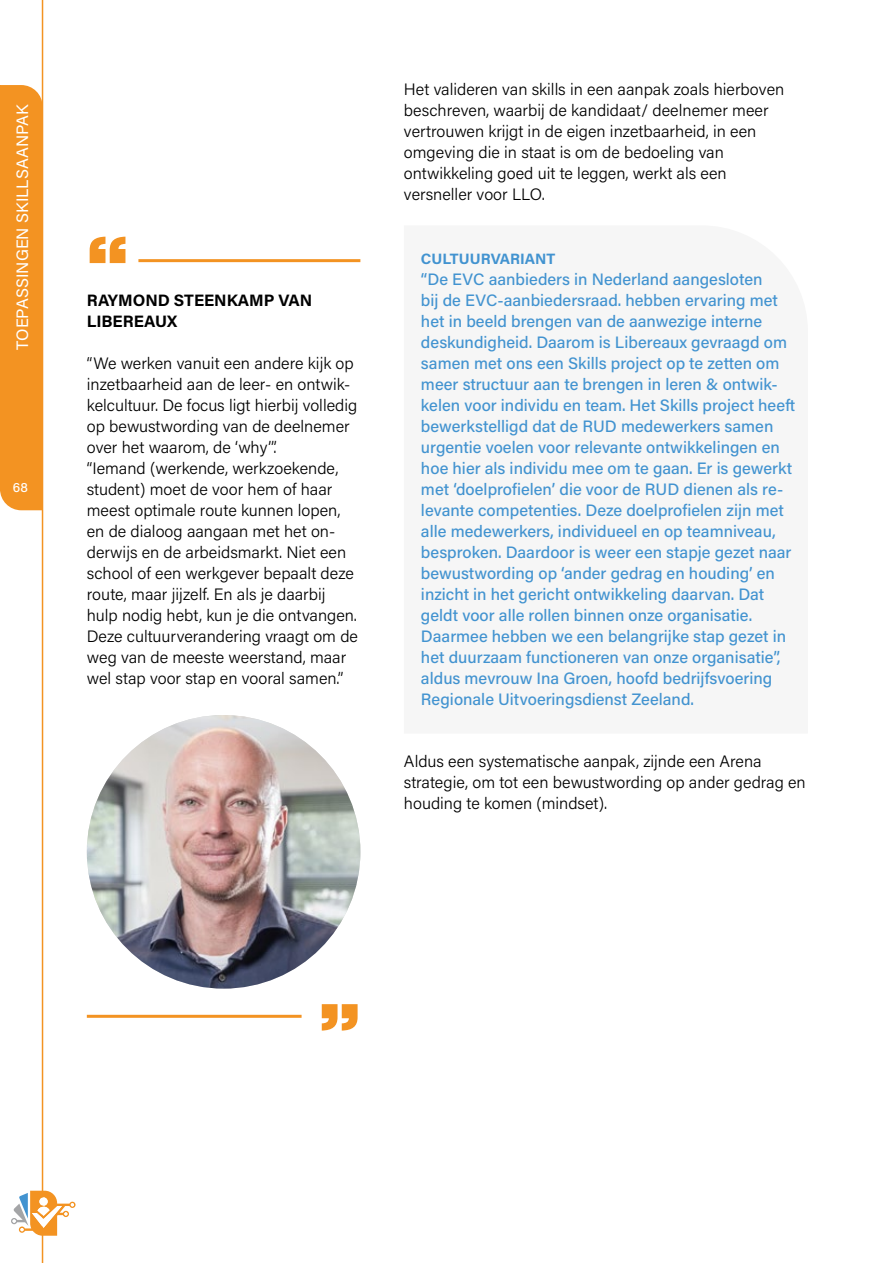
<style>
.page{position:relative;width:893px;height:1263px;background:#fff}
.page>*{position:absolute;margin:0;border:0;box-sizing:border-box;transform-origin:0 0}
.t1{font:700 93.75px "Founders Grotesk";color:#f39322}
.t2{font:500 16.5px/21px "Acumin Pro";color:#4293d0}
.t3{font:300 16.5px/21px "Acumin Pro";color:#000}
.t4{font:700 16.5px/21px "Acumin Pro";color:#000}
.t5{font:16.5px "Acumin Pro";color:#fff}
.t6{font:700 15px "Acumin Pro";color:#4293d0}
.t7{font:500 13.5px "Acumin Pro";color:#fff}
</style>
<div class="page">
<div style="left:0;top:85px;width:42px;height:425px;background:#f39322"></div>
<hr style="left:42px;top:0;width:1px;height:1263px;background:#f39322">
<svg style="left:11px;top:1191px;width:65px;height:45px"></svg>
<hr style="left:0;top:85px;width:1px;height:405px;background:#f39322">
<hr style="left:138px;top:259px;width:222px;height:3px;background:#f39322">
<img style="left:87px;top:715px;width:273px;height:273px;border-radius:137px">
<hr style="left:87px;top:1015px;width:215px;height:3px;background:#f39322">
<p class="t5" style="left:11px;top:350px;width:247px;rotate:-90deg">TOEPASSINGEN SKILLSAANPAK</p>
<p class="t7" style="left:13px;top:478px;width:17px">68</p>
<h1 class="t1" style="left:87px;top:206px;width:43px">“</h1>
<p class="t4" style="left:87px;top:289px;width:227px">RAYMOND STEENKAMP VAN<br>LIBEREAUX</p>
<p class="t3" style="left:87px;top:352px;width:273px">“We werken vanuit een andere kijk op inzetbaarheid aan de leer- en ontwik&shy;kelcultuur. De focus ligt hierbij volledig op bewustwording van de deelnemer over het waarom, de ‘why’”.<br>“Iemand (werkende, werkzoekende, student) moet de voor hem of haar meest optimale route kunnen lopen, en de dialoog aangaan met het on&shy;derwijs en de arbeidsmarkt. Niet een school of een werkgever bepaalt deze route, maar jijzelf. En als je daarbij hulp nodig hebt, kun je die ontvangen.<br>Deze cultuurverandering vraagt om de weg van de meeste weerstand, maar wel stap voor stap en vooral samen.”</p>
<p class="t3" style="left:404px;top:78px;width:382px">Het valideren van skills in een aanpak zoals hierboven beschreven, waarbij de kandidaat/ deelnemer meer vertrouwen krijgt in de eigen inzetbaarheid, in een omgeving die in staat is om de bedoeling van ontwikkeling goed uit te leggen, werkt als een versneller voor LLO.</p>
<p class="t6" style="left:421px;top:248px;width:136px">CULTUURVARIANT</p>
<p class="t2" style="left:421px;top:268px;width:376px">“De EVC aanbieders in Nederland aangesloten<br>bij de EVC-aanbiedersraad. hebben ervaring met het in beeld brengen van de aanwezige interne deskundigheid. Daarom is Libereaux gevraagd om samen met ons een Skills project op te zetten om meer structuur aan te brengen in leren &amp; ontwik&shy;kelen voor individu en team. Het Skills project heeft bewerkstelligd dat de RUD medewerkers samen urgentie voelen voor relevante ontwikkelingen en hoe hier als individu mee om te gaan. Er is gewerkt met ‘doelprofielen’ die voor de RUD dienen als re&shy;levante competenties. Deze doelprofielen zijn met alle medewerkers, individueel en op teamniveau, besproken. Daardoor is weer een stapje gezet naar bewustwording op ‘ander gedrag en houding’ en inzicht in het gericht ontwikkeling daarvan. Dat geldt voor alle rollen binnen onze organisatie.<br>Daarmee hebben we een belangrijke stap gezet in het duurzaam functioneren van onze organisatie”, aldus mevrouw Ina Groen, hoofd bedrijfsvoering Regionale Uitvoeringsdienst Zeeland.</p>
<p class="t3" style="left:404px;top:750px;width:403px">Aldus een systematische aanpak, zijnde een Arena strategie, om tot een bewustwording op ander gedrag en houding te komen (mindset).</p>
<h1 class="t1" style="left:360px;top:1061px;width:43px;rotate:-180deg">“</h1>
</div>
